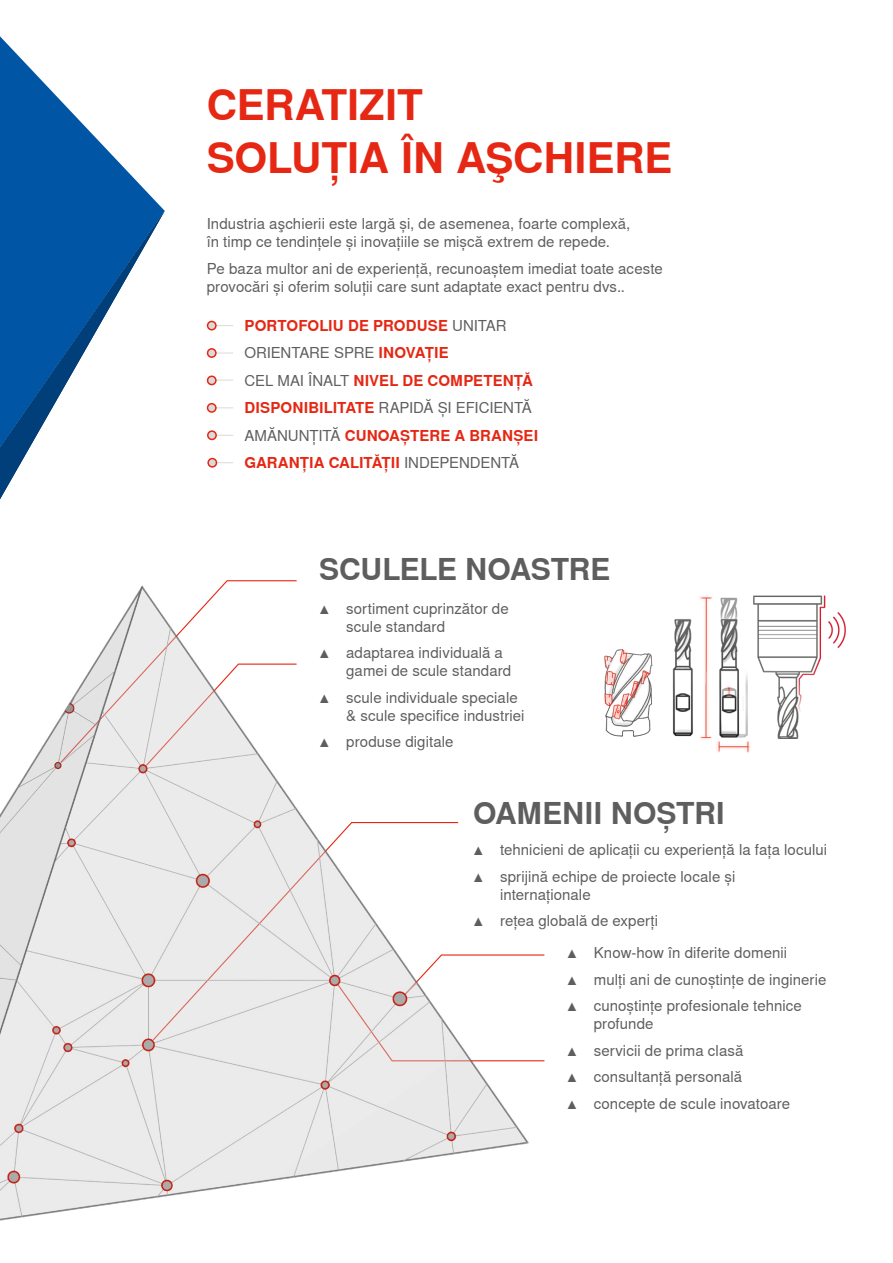
<style>
.page{position:relative;width:893px;height:1263px;background:#fff}
.page>*{position:absolute;margin:0;border:0;box-sizing:border-box;transform-origin:0 0}
.t1{font:700 42px/52.5px "Nimbus Sans WNT Global";letter-spacing:-.005em;color:#e52713}
.t2{font:700 30px "Nimbus Sans WNT Global";letter-spacing:-.005em;color:#5f5e5e}
.t3{font:15px/18px "Nimbus Sans WNT Global";letter-spacing:.005em;color:#5f5e5e}
.t4{font:700 15px "Nimbus Sans WNT Global";letter-spacing:.005em;color:#e52713}
.s1{font-weight:400;color:#5f5e5e}
.s2{font-weight:700;color:#e52713}
</style>
<div class="page">
<svg style="left:0;top:36px;width:141px;height:149px"></svg>
<svg style="left:0;top:185px;width:165px;height:314px;fill:#0056a4"></svg>
<img style="left:699px;top:596px;width:51px;height:157px">
<img style="left:672px;top:619px;width:21px;height:118px">
<img style="left:604px;top:649px;width:49px;height:88px">
<img style="left:753px;top:595px;width:93px;height:143px">
<img style="left:0;top:580px;width:545px;height:641px">
<svg style="left:217px;top:380px;width:16px;height:1px"></svg>
<div style="left:208px;top:376px;width:8px;height:9px;background:#dadada;border-radius:50%"></div>
<div style="left:207px;top:375px;width:10px;height:10px;border:2px solid #e52713;border-radius:50%"></div>
<svg style="left:217px;top:462px;width:16px;height:1px"></svg>
<div style="left:208px;top:459px;width:8px;height:8px;background:#dadada;border-radius:50%"></div>
<div style="left:207px;top:458px;width:10px;height:10px;border:2px solid #e52713;border-radius:50%"></div>
<svg style="left:217px;top:353px;width:16px;height:1px"></svg>
<div style="left:208px;top:349px;width:8px;height:8px;background:#dadada;border-radius:50%"></div>
<div style="left:207px;top:348px;width:10px;height:10px;border:2px solid #e52713;border-radius:50%"></div>
<svg style="left:217px;top:435px;width:16px;height:1px"></svg>
<div style="left:208px;top:431px;width:8px;height:8px;background:#dadada;border-radius:50%"></div>
<div style="left:207px;top:430px;width:10px;height:10px;border:2px solid #e52713;border-radius:50%"></div>
<svg style="left:217px;top:325px;width:16px;height:1px"></svg>
<div style="left:208px;top:321px;width:8px;height:9px;background:#dadada;border-radius:50%"></div>
<div style="left:207px;top:321px;width:10px;height:9px;border:2px solid #e52713;border-radius:50%"></div>
<svg style="left:217px;top:407px;width:16px;height:1px"></svg>
<div style="left:208px;top:404px;width:8px;height:8px;background:#dadada;border-radius:50%"></div>
<div style="left:207px;top:403px;width:10px;height:10px;border:2px solid #e52713;border-radius:50%"></div>
<h1 class="t1" style="left:207px;top:80px;width:467px">CERATIZIT<br>SOLUŢIA ÎN AŞCHIERE</h1>
<p class="t3" style="left:207px;top:215px;width:425px">Industria aşchierii este largă și, de asemenea, foarte complexă, în timp ce tendințele și inovațiile se mișcă extrem de repede.</p>
<p class="t3" style="left:207px;top:259px;width:457px">Pe baza multor ani de experiență, recunoaștem imediat toate aceste provocări și oferim soluții care sunt adaptate exact pentru dvs..</p>
<p class="t4" style="left:245px;top:317px;width:263px">PORTOFOLIU DE PRODUSE <span class="s1">UNITAR</span></p>
<p class="t3" style="left:244px;top:344px;width:206px">ORIENTARE SPRE <span class="s2">INOVAŢIE</span></p>
<p class="t3" style="left:245px;top:399px;width:289px"><span class="s2">DISPONIBILITATE</span> RAPIDĂ ŞI EFICIENTĂ</p>
<p class="t4" style="left:244px;top:454px;width:276px">GARANŢIA CALITĂŢII <span class="s1">INDEPENDENTĂ</span></p>
<p class="t4" style="left:245px;top:372px;width:290px"><span class="s1">CEL MAI ÎNALT</span> NIVEL DE COMPETENŢĂ</p>
<p class="t4" style="left:245px;top:427px;width:295px"><span class="s1">AMĂNUNŢITĂ</span> CUNOAŞTERE A BRANŞEI</p>
<h2 class="t2" style="left:319px;top:552px;width:293px">SCULELE NOASTRE</h2>
<p class="t3" style="left:346px;top:600px;width:164px;text-indent:-27px">▲ sortiment cuprinzător de scule standard</p>
<p class="t3" style="left:346px;top:644px;width:167px;text-indent:-27px">▲ adaptarea individuală a gamei de scule standard</p>
<p class="t3" style="left:346px;top:689px;width:180px;text-indent:-27px">▲ scule individuale speciale &amp; scule specifice industriei</p>
<p class="t3" style="left:319px;top:733px;width:136px">▲ produse digitale</p>
<h2 class="t2" style="left:473px;top:796px;width:253px">OAMENII NOŞTRI</h2>
<p class="t3" style="left:473px;top:841px;width:356px">▲ tehnicieni de aplicaţii cu experienţă la faţa locului</p>
<p class="t3" style="left:500px;top:867px;width:237px;text-indent:-27px">▲ sprijină echipe de proiecte locale şi internaţionale</p>
<p class="t3" style="left:473px;top:912px;width:187px">▲ reţea globală de experţi</p>
<p class="t3" style="left:567px;top:944px;width:222px">▲ Know-how în diferite domenii</p>
<p class="t3" style="left:567px;top:971px;width:261px">▲ mulţi ani de cunoştinţe de inginerie</p>
<p class="t3" style="left:594px;top:997px;width:210px;text-indent:-27px">▲ cunoştinţe profesionale tehnice profunde</p>
<p class="t3" style="left:567px;top:1042px;width:178px">▲ servicii de prima clasă</p>
<p class="t3" style="left:567px;top:1068px;width:177px">▲ consultanţă personală</p>
<p class="t3" style="left:567px;top:1095px;width:225px">▲ concepte de scule inovatoare</p>
</div>
